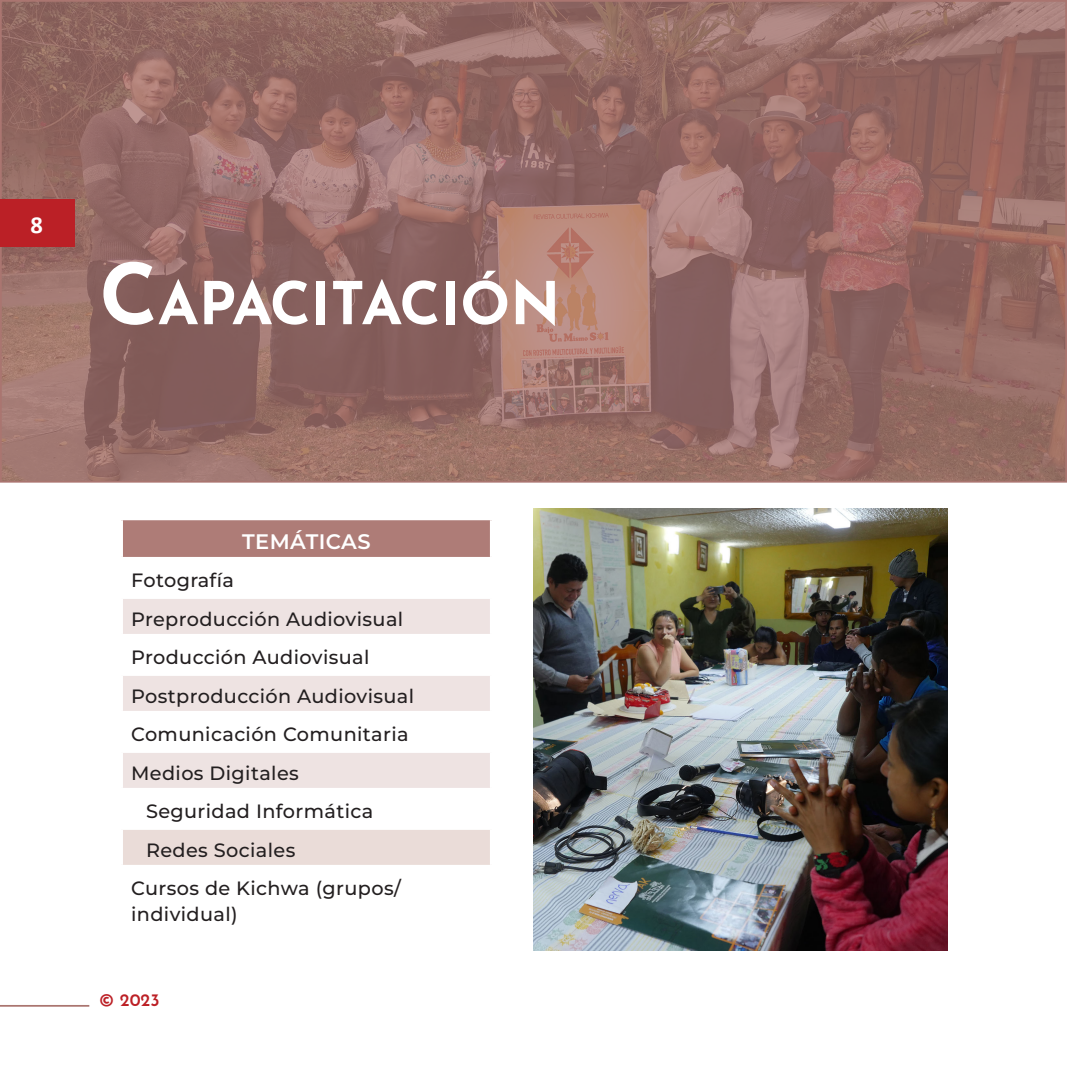
<style>
.page{position:relative;width:1067px;height:1067px;background:#fff}
.page>*{position:absolute;margin:0;border:0;box-sizing:border-box;transform-origin:0 0}
.blurb_white{font:700 58.8px "Josefin Sans";color:#fff}
.t1{font:700 24.5px "Calibri";color:#fff}
.Text_right{font:600 21px "Montserrat";letter-spacing:.02em;color:#fff}
.Text_right-2{font:500 19.25px/26.2px "Montserrat";letter-spacing:.02em;color:#231f20}
.t2{font:600 17.5px "Josefin Sans";color:#bc2026}
.s1{font-size:84px}
</style>
<div class="page">
<img style="left:3px;top:3px;width:1061px;height:476px">
<div style="left:121px;top:518px;width:370px;height:40px;background:#ae7c77"></div>
<svg style="left:123px;top:599px;width:367px;height:189px;fill:#eee3e2"></svg>
<div style="left:121px;top:828px;width:370px;height:38px;background:#eadcd8"></div>
<hr style="left:119px;top:517px;width:374px;height:3px;background:#fff">
<hr style="left:119px;top:520px;width:4px;height:37px;background:#fff">
<hr style="left:490px;top:520px;width:3px;height:37px;background:#fff">
<hr style="left:119px;top:557px;width:374px;height:3px;background:#fff">
<hr style="left:119px;top:634px;width:374px;height:3px;background:#fff">
<hr style="left:119px;top:672px;width:374px;height:4px;background:#fff">
<hr style="left:119px;top:711px;width:374px;height:3px;background:#fff">
<hr style="left:119px;top:749px;width:374px;height:4px;background:#fff">
<hr style="left:119px;top:826px;width:374px;height:4px;background:#fff">
<hr style="left:119px;top:830px;width:4px;height:35px;background:#fff">
<hr style="left:490px;top:830px;width:3px;height:35px;background:#fff">
<hr style="left:119px;top:865px;width:374px;height:3px;background:#fff">
<img style="left:533px;top:508px;width:414px;height:442px">
<div style="left:0;top:199px;width:74px;height:48px;background:#bb2026"></div>
<hr style="left:0;top:1005px;width:89px;height:1px;background:#aa7570">
<p class="t1" style="left:31px;top:207px;width:14px">8</p>
<p class="blurb_white" style="left:99px;top:260px;width:462px"><span class="s1">C</span>APACITACIÓN</p>
<p class="Text_right" style="left:242px;top:527px;width:130px">TEMÁTICAS</p>
<p class="Text_right-2" style="left:131px;top:567px;width:104px">Fotografía</p>
<p class="Text_right-2" style="left:131px;top:605px;width:274px">Preproducción Audiovisual</p>
<p class="Text_right-2" style="left:131px;top:643px;width:240px">Producción Audiovisual</p>
<p class="Text_right-2" style="left:131px;top:682px;width:284px">Postproducción Audiovisual</p>
<p class="Text_right-2" style="left:131px;top:720px;width:279px">Comunicación Comunitaria</p>
<p class="Text_right-2" style="left:131px;top:759px;width:169px">Medios Digitales</p>
<p class="Text_right-2" style="left:146px;top:797px;width:229px">Seguridad Informática</p>
<p class="Text_right-2" style="left:146px;top:836px;width:151px">Redes Sociales</p>
<p class="Text_right-2" style="left:131px;top:874px;width:271px">Cursos de Kichwa (grupos/ individual)</p>
<p class="t2" style="left:99px;top:986px;width:62px">© 2023</p>
</div>
